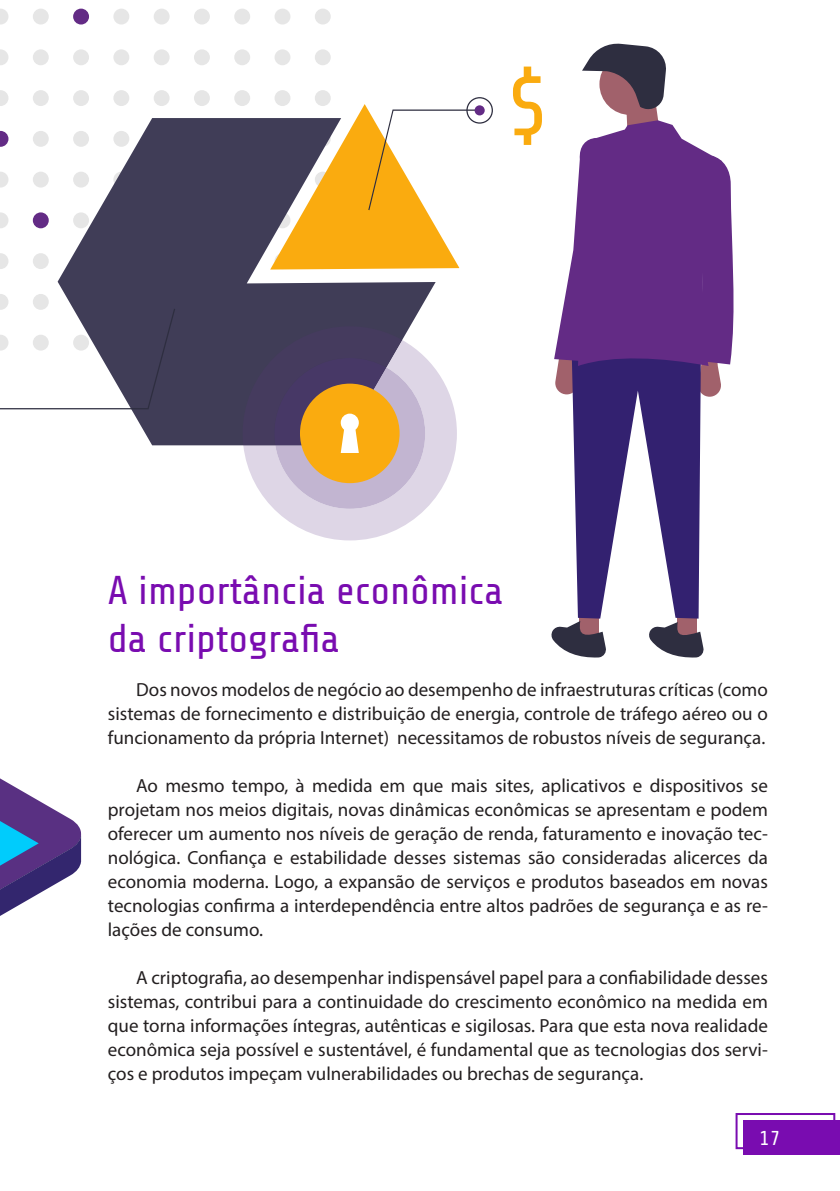
<style>
.page{position:relative;width:840px;height:1191px;background:#fff}
.page>*{position:absolute;margin:0;border:0;box-sizing:border-box;transform-origin:0 0}
.t1{font:88px "Share Tech Mono";color:#faab0f}
.Título_1{font:40px/48px "Share Tech";color:#790cb0}
.t2{font:20px "Share Tech Mono";color:#fff}
.Corpo_de_texto{font:19px/24px "Myriad Pro";color:#231f20;text-align:justify}
</style>
<div class="page">
<div style="left:743px;top:1120px;width:96px;height:34px;background:#790cb0"></div>
<div style="left:735px;top:1113px;width:99px;height:36px;border:2px solid #790cb0"></div>
<svg style="left:0;top:9px;width:8px;height:16px"></svg>
<div style="left:33px;top:9px;width:16px;height:16px;background:#e6e6e6;border-radius:50%"></div>
<div style="left:73px;top:9px;width:16px;height:16px;background:#632b85;border-radius:50%"></div>
<div style="left:113px;top:9px;width:16px;height:16px;background:#e6e6e6;border-radius:50%"></div>
<div style="left:154px;top:9px;width:15px;height:16px;background:#e6e6e6;border-radius:50%"></div>
<div style="left:194px;top:9px;width:16px;height:16px;background:#e6e6e6;border-radius:50%"></div>
<div style="left:234px;top:9px;width:16px;height:16px;background:#e6e6e6;border-radius:50%"></div>
<div style="left:274px;top:9px;width:16px;height:16px;background:#e6e6e6;border-radius:50%"></div>
<div style="left:314px;top:9px;width:16px;height:16px;background:#e6e6e6;border-radius:50%"></div>
<svg style="left:0;top:49px;width:8px;height:16px"></svg>
<div style="left:33px;top:49px;width:16px;height:16px;background:#e6e6e6;border-radius:50%"></div>
<div style="left:73px;top:49px;width:16px;height:16px;background:#e6e6e6;border-radius:50%"></div>
<div style="left:113px;top:49px;width:16px;height:16px;background:#e6e6e6;border-radius:50%"></div>
<div style="left:154px;top:49px;width:15px;height:16px;background:#e6e6e6;border-radius:50%"></div>
<div style="left:194px;top:49px;width:16px;height:16px;background:#e6e6e6;border-radius:50%"></div>
<div style="left:234px;top:49px;width:16px;height:16px;background:#e6e6e6;border-radius:50%"></div>
<div style="left:274px;top:49px;width:16px;height:16px;background:#e6e6e6;border-radius:50%"></div>
<div style="left:314px;top:49px;width:16px;height:16px;background:#e6e6e6;border-radius:50%"></div>
<svg style="left:0;top:90px;width:8px;height:16px"></svg>
<div style="left:33px;top:90px;width:16px;height:16px;background:#e6e6e6;border-radius:50%"></div>
<div style="left:73px;top:90px;width:16px;height:16px;background:#e6e6e6;border-radius:50%"></div>
<div style="left:113px;top:90px;width:16px;height:16px;background:#e6e6e6;border-radius:50%"></div>
<div style="left:154px;top:90px;width:15px;height:16px;background:#e6e6e6;border-radius:50%"></div>
<div style="left:194px;top:90px;width:16px;height:16px;background:#e6e6e6;border-radius:50%"></div>
<div style="left:234px;top:90px;width:16px;height:16px;background:#e6e6e6;border-radius:50%"></div>
<div style="left:274px;top:90px;width:16px;height:16px;background:#e6e6e6;border-radius:50%"></div>
<div style="left:314px;top:90px;width:16px;height:16px;background:#e6e6e6;border-radius:50%"></div>
<svg style="left:0;top:131px;width:8px;height:16px"></svg>
<div style="left:33px;top:131px;width:16px;height:16px;background:#e6e6e6;border-radius:50%"></div>
<svg style="left:0;top:172px;width:8px;height:15px"></svg>
<div style="left:33px;top:172px;width:16px;height:15px;background:#e6e6e6;border-radius:50%"></div>
<svg style="left:0;top:212px;width:8px;height:16px"></svg>
<div style="left:33px;top:212px;width:16px;height:16px;background:#632b85;border-radius:50%"></div>
<svg style="left:0;top:253px;width:8px;height:16px"></svg>
<div style="left:33px;top:253px;width:16px;height:16px;background:#e6e6e6;border-radius:50%"></div>
<svg style="left:58px;top:118px;width:377px;height:327px;fill:#403d57"></svg>
<svg style="left:270px;top:97px;width:222px;height:172px"></svg>
<div style="left:474px;top:105px;width:10px;height:10px;background:#632b85;border-radius:50%"></div>
<svg style="left:0;top:294px;width:175px;height:115px"></svg>
<svg style="left:551px;top:43px;width:183px;height:615px"></svg>
<svg style="left:274px;top:340px;width:182px;height:200px;fill:#ded6e6"></svg>
<svg style="left:242px;top:326px;width:183px;height:183px;background:#a58c81"></svg>
<svg style="left:0;top:778px;width:82px;height:138px"></svg>
<p class="t1" style="left:503px;top:60px;width:49px">$</p>
<p class="Título_1" style="left:108px;top:568px;width:397px">A importância econômica da criptografia</p>
<p class="Corpo_de_texto" style="left:108px;top:677px;width:661px;text-indent:28px">Dos novos modelos de negócio ao desempenho de infraestruturas críticas (como sistemas de fornecimento e distribuição de energia, controle de tráfego aéreo ou o funcionamento da própria Internet) necessitamos de robustos níveis de segurança.</p>
<p class="Corpo_de_texto" style="left:108px;top:773px;width:661px;text-indent:28px">Ao mesmo tempo, à medida em que mais sites, aplicativos e dispositivos se projetam nos meios digitais, novas dinâmicas econômicas se apresentam e podem oferecer um aumento nos níveis de geração de renda, faturamento e inovação tec&shy;nológica. Confiança e estabilidade desses sistemas são consideradas alicerces da economia moderna. Logo, a expansão de serviços e produtos baseados em novas tecnologias confirma a interdependência entre altos padrões de segurança e as re&shy;lações de consumo.</p>
<p class="Corpo_de_texto" style="left:108px;top:965px;width:661px;text-indent:28px">A criptografia, ao desempenhar indispensável papel para a confiabilidade desses sistemas, contribui para a continuidade do crescimento econômico na medida em que torna informações íntegras, autênticas e sigilosas. Para que esta nova realidade econômica seja possível e sustentável, é fundamental que as tecnologias dos servi&shy;ços e produtos impeçam vulnerabilidades ou brechas de segurança.</p>
<p class="t2" style="left:758px;top:1127px;width:23px">17</p>
</div>
